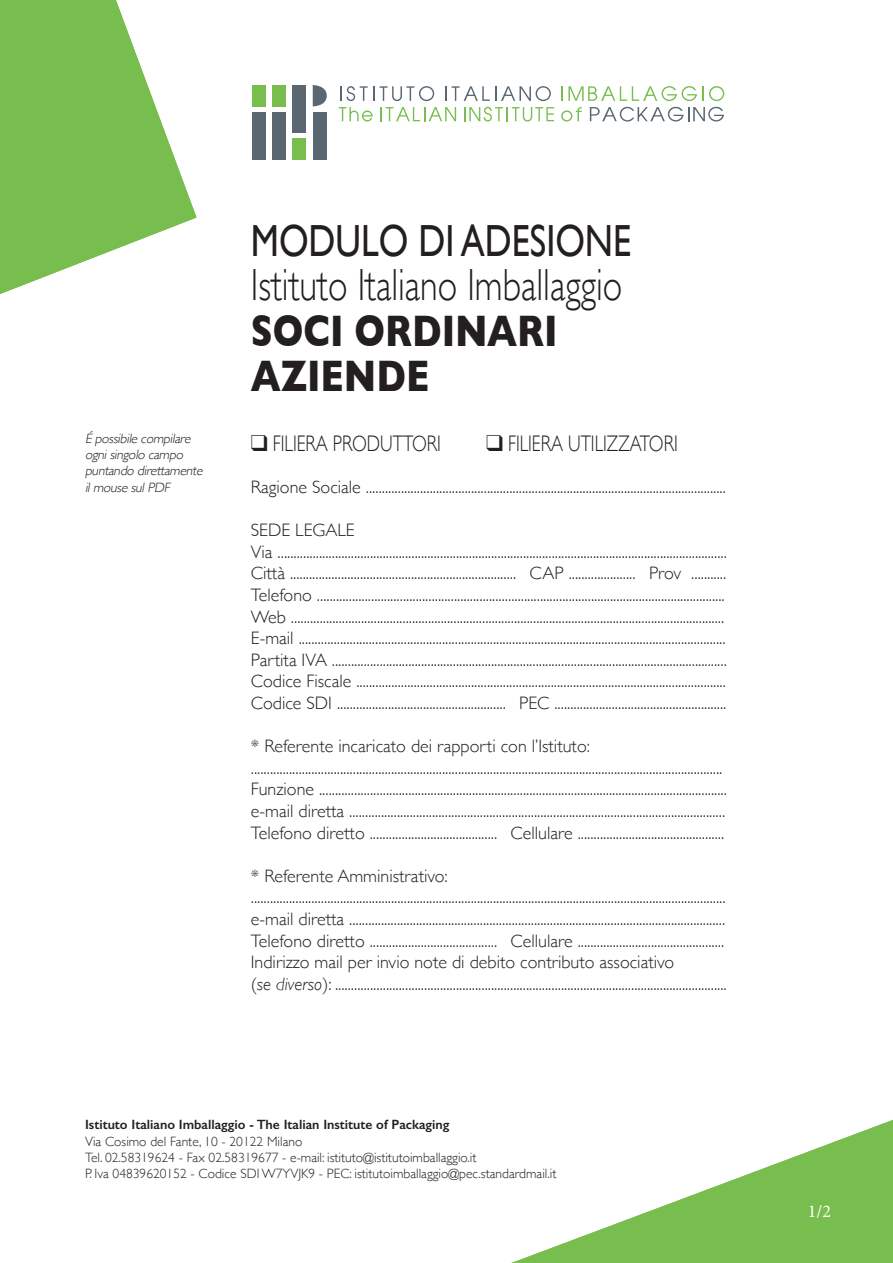
<style>
.page{position:relative;width:893px;height:1263px;background:#fff}
.page>*{position:absolute;margin:0;border:0;box-sizing:border-box;transform-origin:0 0}
.t1{font:300 45px/46.5px "Gill Sans";color:#231f20;scale:.8 1}
.t2{font:45px "Gill Sans";color:#231f20;scale:.8 1}
.t3{font:700 45px "Gill Sans";color:#231f20;scale:.8 1}
.t4{font:300 22.5px "Gill Sans";color:#231f20;scale:.8 1}
.t5{font:300 18px/21.6px "Gill Sans";color:#231f20}
.t6{font:18px "Minion Pro";color:#fff}
.t7{font:300 13.5px/16.2px "Gill Sans";color:#231f20}
.t8{font:italic 300 13.5px/16.2px "Gill Sans";color:#231f20}
.t9{font:600 13.5px "Gill Sans";color:#231f20}
.s1{font-weight:700}
.s2{font-style:italic}
</style>
<div class="page">
<svg style="left:339px;top:107px;width:34px;height:15px"></svg>
<svg style="left:381px;top:107px;width:75px;height:14px"></svg>
<svg style="left:464px;top:107px;width:90px;height:15px"></svg>
<svg style="left:561px;top:107px;width:21px;height:15px"></svg>
<svg style="left:590px;top:107px;width:134px;height:15px"></svg>
<svg style="left:340px;top:86px;width:34px;height:15px"></svg>
<svg style="left:380px;top:86px;width:54px;height:15px"></svg>
<svg style="left:445px;top:86px;width:106px;height:15px"></svg>
<svg style="left:562px;top:86px;width:162px;height:15px"></svg>
<div style="left:252px;top:112px;width:14px;height:48px;background:#5a6670"></div>
<div style="left:252px;top:85px;width:14px;height:21px;background:#77be4e"></div>
<div style="left:272px;top:112px;width:14px;height:48px;background:#5a6670"></div>
<div style="left:272px;top:85px;width:14px;height:21px;background:#77be4e"></div>
<div style="left:292px;top:85px;width:14px;height:48px;background:#5a6670"></div>
<div style="left:292px;top:138px;width:14px;height:22px;background:#77be4e"></div>
<svg style="left:313px;top:85px;width:14px;height:21px"></svg>
<div style="left:313px;top:112px;width:14px;height:48px;background:#5a6670"></div>
<svg style="left:511px;top:1120px;width:382px;height:143px"></svg>
<svg style="left:0;top:0;width:197px;height:294px;fill:#77be4e"></svg>
<p class="t2" style="left:251px;top:215px;width:477px">MODULO DI ADESIONE</p>
<p class="t1" style="left:251px;top:260px;width:466px">Istituto Italiano Imballaggio<br><span class="s1">SOCI ORDINARI</span></p>
<p class="t3" style="left:251px;top:341px;width:225px">AZIENDE</p>
<p class="t8" style="left:85px;top:430px;width:123px">Épossibilecompilare ognisingolocampo puntandodirettamente ilmousesulPDF</p>
<p class="t4" style="left:251px;top:426px;width:239px">❑ FILIERA PRODUTTORI</p>
<p class="t4" style="left:486px;top:426px;width:241px">❑ FILIERA UTILIZZATORI</p>
<p class="t5" style="left:251px;top:475px;width:477px">Ragione Sociale .................................................................................................................</p>
<p class="t5" style="left:251px;top:519px;width:105px">SEDE LEGALE</p>
<p class="t5" style="left:251px;top:540px;width:477px">Via .............................................................................................................................................</p>
<p class="t5" style="left:251px;top:562px;width:477px">Città ....................................................................... CAP ..................... Prov ...........</p>
<p class="t5" style="left:251px;top:583px;width:475px">Telefono ................................................................................................................................</p>
<p class="t5" style="left:251px;top:605px;width:475px">Web ........................................................................................................................................</p>
<p class="t5" style="left:251px;top:627px;width:476px">E-mail ......................................................................................................................................</p>
<p class="t5" style="left:251px;top:648px;width:477px">Partita IVA ............................................................................................................................</p>
<p class="t5" style="left:251px;top:670px;width:477px">Codice Fiscale ....................................................................................................................</p>
<p class="t5" style="left:251px;top:691px;width:477px">Codice SDI ..................................................... PEC ......................................................</p>
<p class="t5" style="left:251px;top:735px;width:341px">* Referente incaricato dei rapporti con l’Istituto:</p>
<p class="t5" style="left:251px;top:756px;width:473px">....................................................................................................................................................</p>
<p class="t5" style="left:251px;top:778px;width:478px">Funzione ................................................................................................................................</p>
<p class="t5" style="left:251px;top:799px;width:476px">e-mail diretta ......................................................................................................................<br>Telefono diretto ........................................ Cellulare ..............................................</p>
<p class="t5" style="left:251px;top:864px;width:198px">* Referente Amministrativo:</p>
<p class="t5" style="left:251px;top:886px;width:476px">.....................................................................................................................................................</p>
<p class="t5" style="left:251px;top:907px;width:476px">e-mail diretta ......................................................................................................................<br>Telefono diretto ........................................ Cellulare ..............................................</p>
<p class="t5" style="left:251px;top:951px;width:425px">Indirizzo mail per invio note di debito contributo associativo</p>
<p class="t5" style="left:251px;top:972px;width:477px">(<span class="s2">se diverso</span>): ...........................................................................................................................</p>
<p class="t9" style="left:85px;top:1116px;width:366px">Istituto Italiano Imballaggio - The Italian Institute of Packaging</p>
<p class="t7" style="left:85px;top:1132px;width:473px">Via Cosimo del Fante, 10 - 20122 Milano<br>Tel. 02.58319624 - Fax 02.58319677 - e-mail: istituto@istitutoimballaggio.it<br>P. Iva 04839620152 - Codice SDI W7YVJK9 - PEC: istitutoimballaggio@pec.standardmail.it</p>
<p class="t6" style="left:808px;top:1199px;width:25px">1/2</p>
</div>
